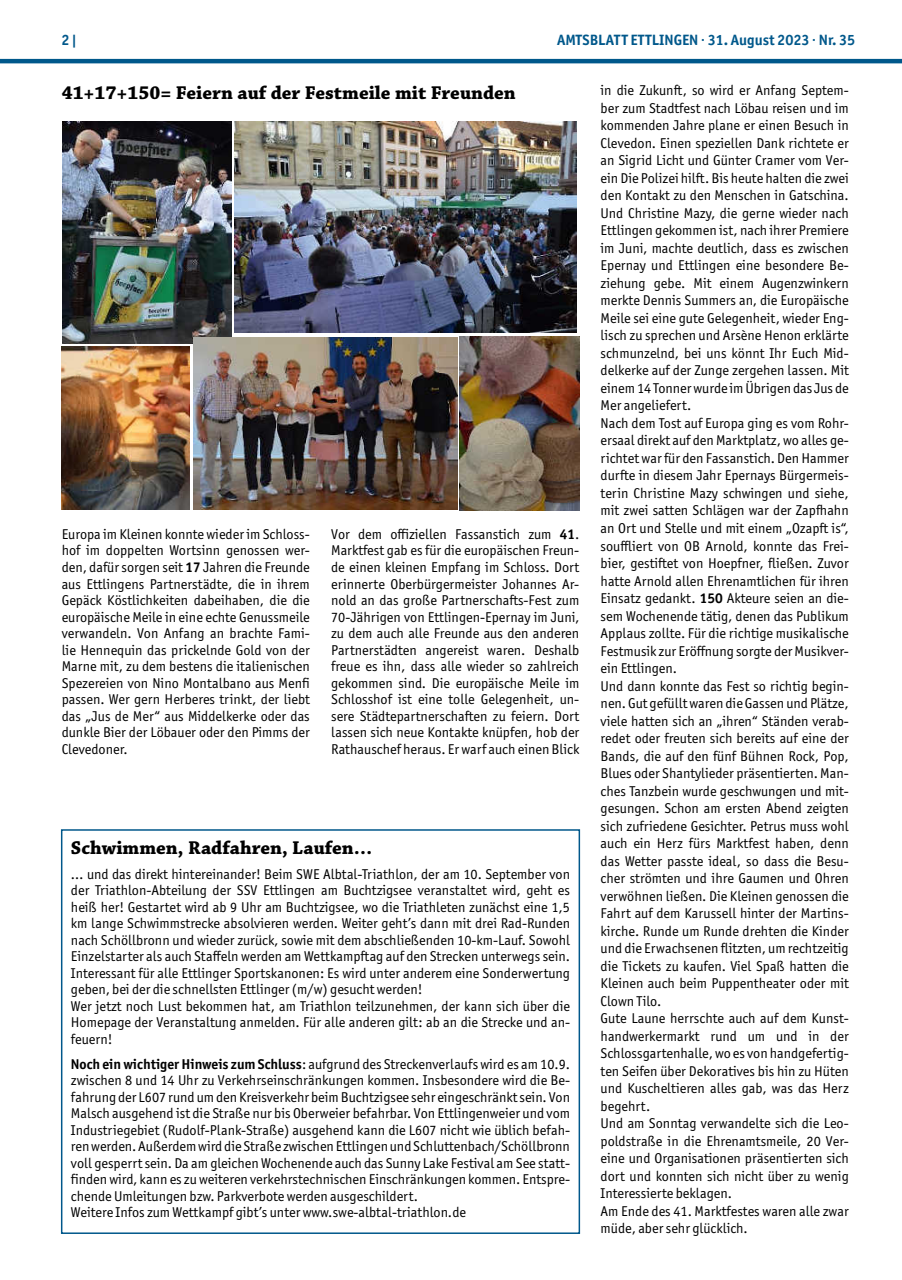
<style>
.page{position:relative;width:902px;height:1280px;background:#fff}
.page>*{position:absolute;margin:0;border:0;box-sizing:border-box;transform-origin:0 0}
.t1{font:700 19.5px "Chaparral Pro";color:#000}
.t2{font:700 15px "Officina Sans ITC Pro";color:#00588b}
.t3{font:14.25px/17.5px "Officina Sans ITC Pro";color:#000}
.s1{font-weight:700}
</style>
<div class="page">
<hr style="left:0;top:59px;width:901px;height:4px;background:#00588b">
<img style="left:62px;top:121px;width:169px;height:223px">
<img style="left:194px;top:337px;width:263px;height:172px">
<img style="left:234px;top:122px;width:342px;height:210px">
<img style="left:62px;top:347px;width:127px;height:163px">
<img style="left:459px;top:336px;width:120px;height:174px">
<div style="left:61px;top:829px;width:519px;height:405px;border:2px solid #00588b"></div>
<p class="t2" style="left:62px;top:31px;width:17px">2 |</p>
<p class="t2" style="left:557px;top:31px;width:299px">AMTSBLATT ETTLINGEN · 31. August 2023 · Nr. 35</p>
<h1 class="t1" style="left:62px;top:82px;width:455px">41+17+150= Feiern auf der Festmeile mit Freunden</h1>
<p class="t3" style="left:600px;top:82px;width:250px">in die Zukunft, so wird er Anfang Septem&shy;ber zum Stadtfest nach Löbau reisen und im kommenden Jahre plane er einen Besuch in Clevedon. Einen speziellen Dank richtete er an Sigrid Licht und Günter Cramer vom Ver&shy;ein Die Polizei hilft. Bis heute halten die zwei den Kontakt zu den Menschen in Gatschina.<br>Und Christine Mazy, die gerne wieder nach Ettlingen gekommen ist, nach ihrer Premiere im Juni, machte deutlich, dass es zwischen Epernay und Ettlingen eine besondere Be&shy;ziehung gebe. Mit einem Augenzwinkern merkte Dennis Summers an, die Europäische Meile sei eine gute Gelegenheit, wieder Eng&shy;lisch zu sprechen und Arsène Henon erklärte schmunzelnd, bei uns könnt Ihr Euch Mid&shy;delkerke auf der Zunge zergehen lassen. Mit einem 14 Tonner wurde im Übrigen das Jus de Mer angeliefert.<br>Nach dem Tost auf Europa ging es vom Rohr&shy;ersaal direkt auf den Marktplatz, wo alles ge&shy;richtet war für den Fassanstich. Den Hammer durfte in diesem Jahr Epernays Bürgermeis&shy;terin Christine Mazy schwingen und siehe, mit zwei satten Schlägen war der Zapfhahn an Ort und Stelle und mit einem „Ozapft is“, souffliert von OB Arnold, konnte das Frei&shy;bier, gestiftet von Hoepfner, fließen. Zuvor hatte Arnold allen Ehrenamtlichen für ihren Einsatz gedankt. <span class="s1">150</span> Akteure seien an die&shy;sem Wochenende tätig, denen das Publikum Applaus zollte. Für die richtige musikalische Festmusik zur Eröffnung sorgte der Musikver&shy;ein Ettlingen.<br>Und dann konnte das Fest so richtig begin&shy;nen. Gut gefüllt waren die Gassen und Plätze, viele hatten sich an „ihren“ Ständen verab&shy;redet oder freuten sich bereits auf eine der Bands, die auf den fünf Bühnen Rock, Pop, Blues oder Shantylieder präsentierten. Man&shy;ches Tanzbein wurde geschwungen und mit&shy;gesungen. Schon am ersten Abend zeigten sich zufriedene Gesichter. Petrus muss wohl auch ein Herz fürs Marktfest haben, denn das Wetter passte ideal, so dass die Besu&shy;cher strömten und ihre Gaumen und Ohren verwöhnen ließen. Die Kleinen genossen die Fahrt auf dem Karussell hinter der Martins&shy;kirche. Runde um Runde drehten die Kinder und die Erwachsenen flitzten, um rechtzeitig die Tickets zu kaufen. Viel Spaß hatten die Kleinen auch beim Puppentheater oder mit Clown Tilo.<br>Gute Laune herrschte auch auf dem Kunst&shy;handwerkermarkt rund um und in der Schlossgartenhalle, wo es von handgefertig&shy;ten Seifen über Dekoratives bis hin zu Hüten und Kuscheltieren alles gab, was das Herz begehrt.<br>Und am Sonntag verwandelte sich die Leo&shy;poldstraße in die Ehrenamtsmeile, 20 Ver&shy;eine und Organisationen präsentierten sich dort und konnten sich nicht über zu wenig Interessierte beklagen.<br>Am Ende des 41. Marktfestes waren alle zwar müde, aber sehr glücklich.</p>
<p class="t3" style="left:62px;top:526px;width:250px;line-height:16.5px;text-align:justify">Europa im Kleinen konnte wieder im Schloss&shy;hof im doppelten Wortsinn genossen wer&shy;den, dafür sorgen seit <span class="s1">17</span> Jahren die Freunde aus Ettlingens Partnerstädte, die in ihrem Gepäck Köstlichkeiten dabeihaben, die die europäische Meile in eine echte Genussmeile verwandeln. Von Anfang an brachte Fami&shy;lie Hennequin das prickelnde Gold von der Marne mit, zu dem bestens die italienischen Spezereien von Nino Montalbano aus Menfi passen. Wer gern Herberes trinkt, der liebt das „Jus de Mer“ aus Middelkerke oder das dunkle Bier der Löbauer oder den Pimms der Clevedoner.</p>
<p class="t3" style="left:331px;top:526px;width:250px;line-height:16.5px;text-align:justify">Vor dem offiziellen Fassanstich zum <span class="s1">41</span>.<br>Marktfest gab es für die europäischen Freun&shy;de einen kleinen Empfang im Schloss. Dort erinnerte Oberbürgermeister Johannes Ar&shy;nold an das große Partnerschafts-Fest zum 70-Jährigen von Ettlingen-Epernay im Juni, zu dem auch alle Freunde aus den anderen Partnerstädten angereist waren. Deshalb freue es ihn, dass alle wieder so zahlreich gekommen sind. Die europäische Meile im Schlosshof ist eine tolle Gelegenheit, un&shy;sere Städtepartnerschaften zu feiern. Dort lassen sich neue Kontakte knüpfen, hob der Rathauschef heraus. Er warf auch einen Blick</p>
<h1 class="t1" style="left:71px;top:836px;width:303px">Schwimmen, Radfahren, Laufen…</h1>
<p class="t3" style="left:71px;top:865px;width:500px;line-height:16.5px">… und das direkt hintereinander! Beim SWE Albtal-Triathlon, der am 10. September von der Triathlon-Abteilung der SSV Ettlingen am Buchtzigsee veranstaltet wird, geht es heiß her! Gestartet wird ab 9 Uhr am Buchtzigsee, wo die Triathleten zunächst eine 1,5 km lange Schwimmstrecke absolvieren werden. Weiter geht’s dann mit drei Rad-Runden nach Schöllbronn und wieder zurück, sowie mit dem abschließenden 10-km-Lauf. Sowohl Einzelstarter als auch Staffeln werden am Wettkampftag auf den Strecken unterwegs sein.<br>Interessant für alle Ettlinger Sportskanonen: Es wird unter anderem eine Sonderwertung geben, bei der die schnellsten Ettlinger (m/w) gesucht werden!<br>Wer jetzt noch Lust bekommen hat, am Triathlon teilzunehmen, der kann sich über die Homepage der Veranstaltung anmelden. Für alle anderen gilt: ab an die Strecke und an&shy;feuern!</p>
<p class="t3" style="left:71px;top:1055px;width:500px;line-height:16.5px"><span class="s1">Noch ein wichtiger Hinweis zum Schluss</span>: aufgrund des Streckenverlaufs wird es am 10.9. zwischen 8 und 14 Uhr zu Verkehrseinschränkungen kommen. Insbesondere wird die Be&shy;fahrung der L607 rund um den Kreisverkehr beim Buchtzigsee sehr eingeschränkt sein. Von Malsch ausgehend ist die Straße nur bis Oberweier befahrbar. Von Ettlingenweier und vom Industriegebiet (Rudolf-Plank-Straße) ausgehend kann die L607 nicht wie üblich befah&shy;ren werden. Außerdem wird die Straße zwischen Ettlingen und Schluttenbach/Schöllbronn voll gesperrt sein. Da am gleichen Wochenende auch das Sunny Lake Festival am See statt&shy;finden wird, kann es zu weiteren verkehrstechnischen Einschränkungen kommen. Entspre&shy;chende Umleitungen bzw. Parkverbote werden ausgeschildert.<br>Weitere Infos zum Wettkampf gibt’s unter www.swe-albtal-triathlon.de</p>
</div>
